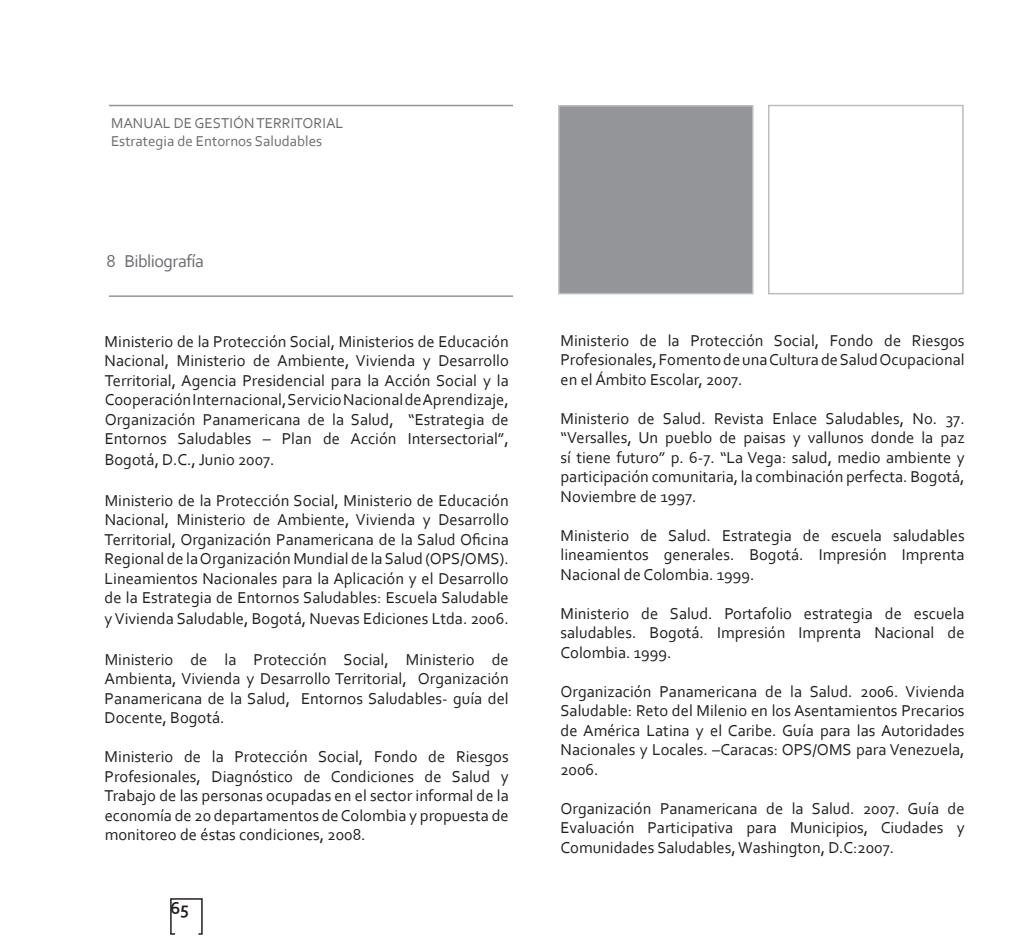
<style>
.page{position:relative;width:1021px;height:936px;background:#fff}
.page>*{position:absolute;margin:0;border:0;box-sizing:border-box;transform-origin:0 0}
.t1{font:18px "Corbel";letter-spacing:-.03em;color:#6c6d70}
.t2{font:700 18px "Corbel";color:#231f20}
.t3{font:16.5px/19.5px "Corbel";color:#231f20;text-align:justify}
.t4{font:15px/18px "Corbel";color:#6c6d70}
</style>
<div class="page">
<div style="left:170px;top:898px;width:33px;height:36px;border:2px solid #231f20"></div>
<div style="left:176px;top:925px;width:22px;height:10px;background:#fff"></div>
<div style="left:559px;top:106px;width:193px;height:187px;background:#939598"></div>
<div style="left:558px;top:105px;width:195px;height:189px;border:2px solid #bcbdc0"></div>
<div style="left:768px;top:105px;width:195px;height:189px;border:2px solid #bcbdc0"></div>
<hr style="left:109px;top:105px;width:404px;height:1px;background:#939598">
<hr style="left:109px;top:295px;width:404px;height:2px;background:#939598">
<p class="t4" style="left:111px;top:113px;width:234px">MANUAL DE GESTIÓNTERRITORIAL<br>Estrategia de Entornos Saludables</p>
<p class="t1" style="left:106px;top:250px;width:99px">8 Bibliografía</p>
<p class="t3" style="left:105px;top:331px;width:406px">Ministerio de la Protección Social, Ministerios de Educación Nacional, Ministerio de Ambiente, Vivienda y Desarrollo Territorial, Agencia Presidencial para la Acción Social y la CooperaciónInternacional,ServicioNacionaldeAprendizaje, Organización Panamericana de la Salud, “Estrategia de Entornos Saludables – Plan de Acción Intersectorial”,</p>
<p class="t3" style="left:105px;top:449px;width:171px">Bogotá, D.C., Junio 2007.</p>
<p class="t3" style="left:105px;top:490px;width:406px">Ministerio de la Protección Social, Ministerio de Educación Nacional, Ministerio de Ambiente, Vivienda y Desarrollo Territorial, Organización Panamericana de la Salud Oficina Regional de laOrganización Mundial de laSalud (OPS/OMS).<br>Lineamientos Nacionales para la Aplicación y el Desarrollo de la Estrategia de Entornos Saludables: Escuela Saludable</p>
<p class="t3" style="left:105px;top:608px;width:405px">yVivienda Saludable, Bogotá, Nuevas Ediciones Ltda. 2006.</p>
<p class="t3" style="left:105px;top:649px;width:405px">Ministerio de la Protección Social, Ministerio de Ambienta, Vivienda y Desarrollo Territorial, Organización Panamericana de la Salud, Entornos Saludables- guía del Docente, Bogotá.</p>
<p class="t3" style="left:105px;top:746px;width:406px">Ministerio de la Protección Social, Fondo de Riesgos Profesionales, Diagnóstico de Condiciones de Salud y Trabajo de las personas ocupadas en el sector informal de la economía de 20 departamentos deColombia y propuesta de monitoreo de éstas condiciones, 2008.</p>
<p class="t2" style="left:171px;top:896px;width:20px">65</p>
<p class="t3" style="left:560px;top:330px;width:405px">Ministerio de la Protección Social, Fondo de Riesgos Profesionales,FomentodeunaCulturadeSaludOcupacional en el Ámbito Escolar, 2007.</p>
<p class="t3" style="left:560px;top:408px;width:405px">Ministerio de Salud. Revista Enlace Saludables, No. 37. “Versalles, Un pueblo de paisas y vallunos donde la paz sí tiene futuro” p. 6-7. “La Vega: salud, medio ambiente y participación comunitaria, la combinación perfecta. Bogotá, Noviembre de 1997.</p>
<p class="t3" style="left:560px;top:525px;width:405px">Ministerio de Salud. Estrategia de escuela saludables lineamientos generales. Bogotá. Impresión Imprenta Nacional de Colombia. 1999.</p>
<p class="t3" style="left:560px;top:603px;width:405px">Ministerio de Salud. Portafolio estrategia de escuela saludables. Bogotá. Impresión Imprenta Nacional de Colombia. 1999.</p>
<p class="t3" style="left:560px;top:681px;width:405px">Organización Panamericana de la Salud. 2006. Vivienda Saludable: Reto del Milenio en los Asentamientos Precarios de América Latina y el Caribe. Guía para las Autoridades Nacionales y Locales. –Caracas: OPS/OMS para Venezuela, 2006.</p>
<p class="t3" style="left:560px;top:798px;width:405px">Organización Panamericana de la Salud. 2007. Guía de Evaluación Participativa para Municipios, Ciudades y Comunidades Saludables,Washington, D.C:2007.</p>
</div>
